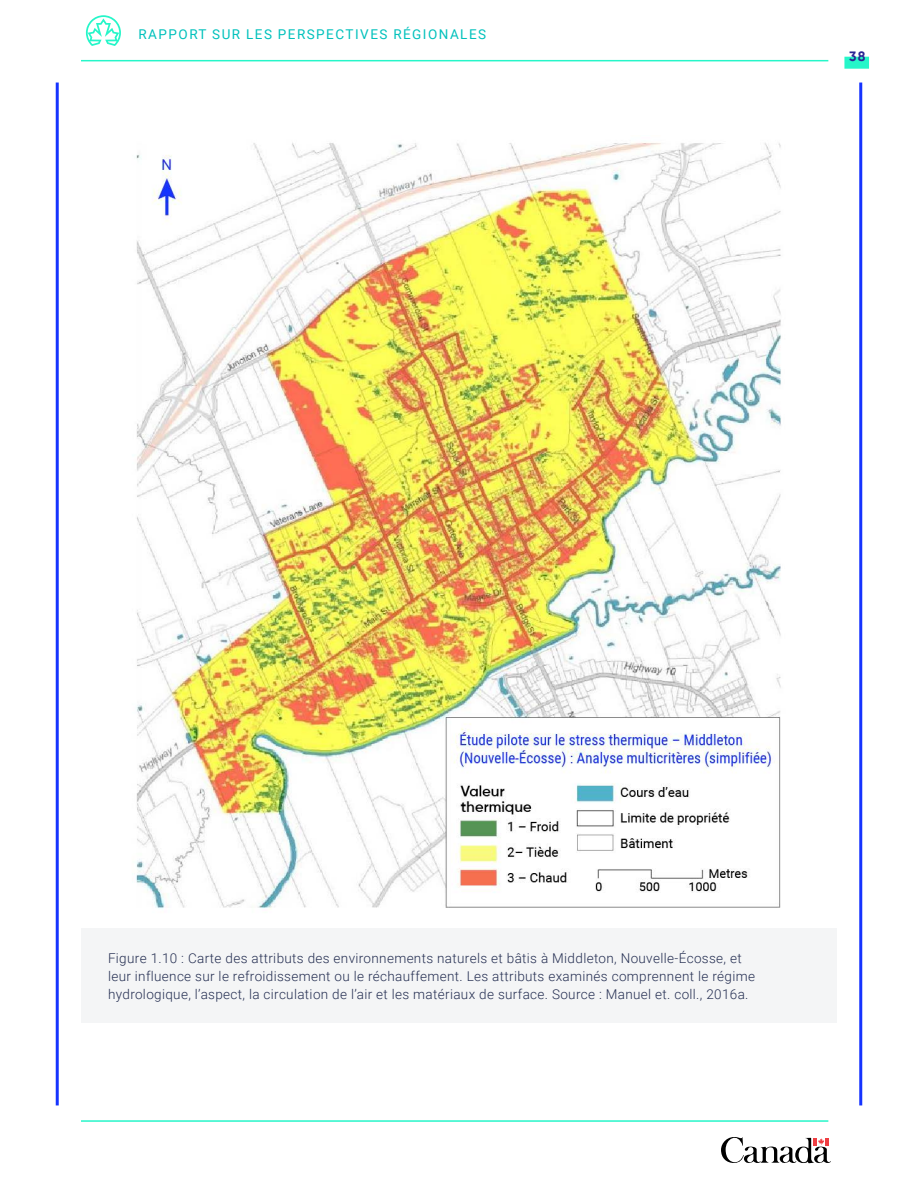
<style>
.page{position:relative;width:918px;height:1188px;background:#fff}
.page>*{position:absolute;margin:0;border:0;box-sizing:border-box;transform-origin:0 0}
.Figure_Caption{font:300 13.5px/18px "Roboto";letter-spacing:.025em;color:#252f52}
.t1{font:13.5px "Roboto";letter-spacing:.11em;color:#00c1bc}
.t2{font:700 13.5px "Gilroy";color:#2a2594}
</style>
<div class="page">
<svg style="left:721px;top:1137px;width:110px;height:27px"></svg>
<div style="left:844px;top:57px;width:25px;height:12px;background:#26f6c9"></div>
<hr style="left:81px;top:1120px;width:747px;height:2px;background:#26f6c9">
<hr style="left:81px;top:60px;width:747px;height:1px;background:#26f6c9">
<svg style="left:86px;top:15px;width:35px;height:31px"></svg>
<div style="left:81px;top:929px;width:756px;height:94px;background:#f4f5f6"></div>
<img style="left:136px;top:142px;width:645px;height:767px">
<hr style="left:56px;top:83px;width:3px;height:1022px;background:#1634ff">
<hr style="left:859px;top:83px;width:3px;height:1022px;background:#1634ff">
<p class="t1" style="left:138px;top:25px;width:349px">RAPPORT SUR LES PERSPECTIVES RÉGIONALES</p>
<p class="t2" style="left:849px;top:48px;width:18px">38</p>
<p class="Figure_Caption" style="left:108px;top:949px;width:649px">Figure 1.10 : Carte des attributs des environnements naturels et bâtis à Middleton, Nouvelle-Écosse, et leur influence sur le refroidissement ou le réchauffement. Les attributs examinés comprennent le régime hydrologique, l’aspect, la circulation de l’air et les matériaux de surface. Source : Manuel et. coll., 2016a.</p>
</div>
